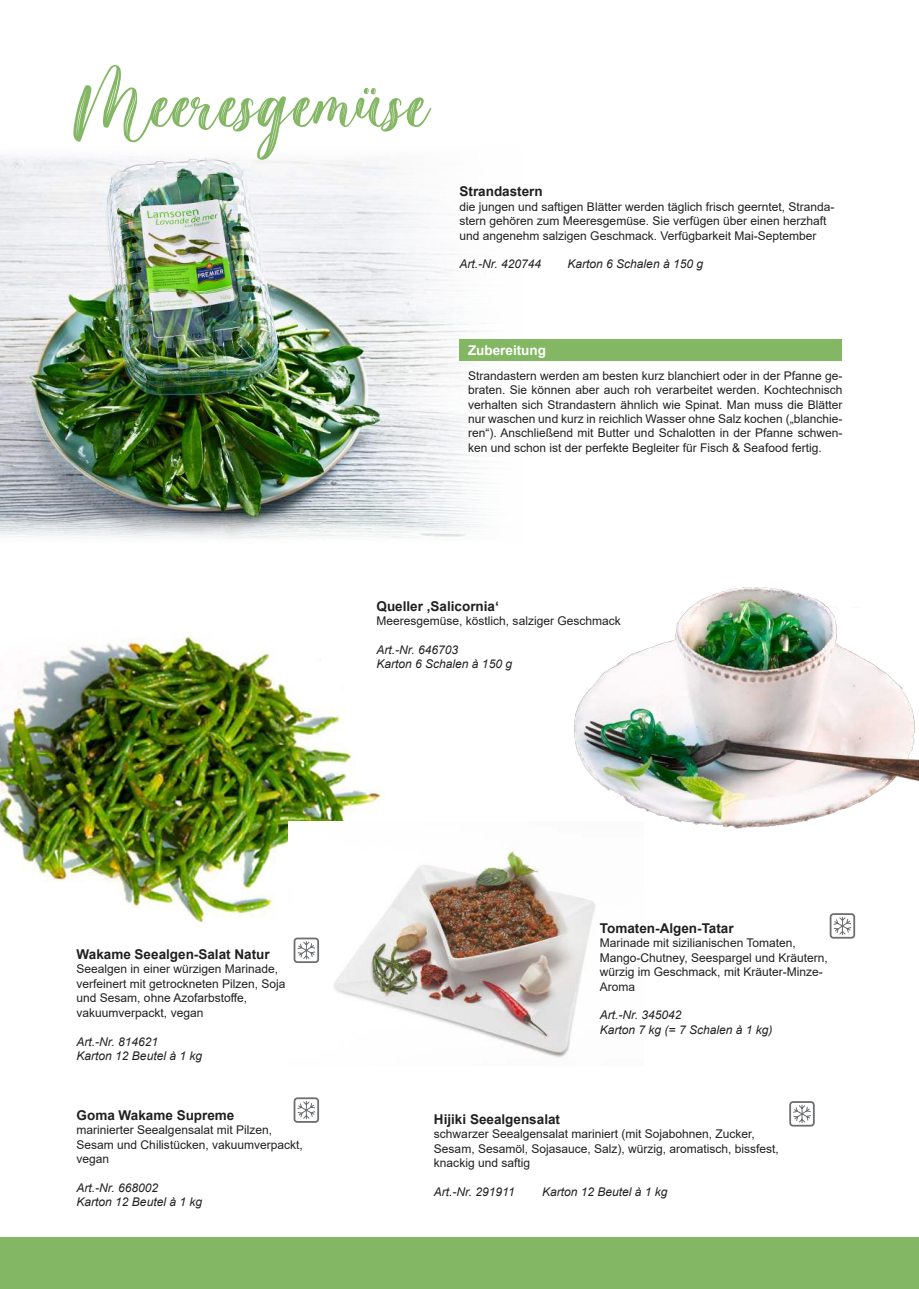
<style>
.page{position:relative;width:919px;height:1289px;background:#fff}
.page>*{position:absolute;margin:0;border:0;box-sizing:border-box;transform-origin:0 0}
.t1{font:57px "Magista Brush";color:#83b764}
.t2{font:700 13.5px "Arial";color:#221f1f}
.t3{font:700 13.5px "Arial";color:#fff}
.t4{font:12px/14.4px "Arial";color:#221f1f}
.t5{font:italic 12px/14.4px "Arial";color:#221f1f}
</style>
<div class="page">
<img style="left:0;top:155px;width:533px;height:384px">
<div style="left:459px;top:339px;width:383px;height:21px;background:#83b764"></div>
<img style="left:574px;top:587px;width:344px;height:242px">
<img style="left:0;top:634px;width:382px;height:289px">
<img style="left:288px;top:821px;width:355px;height:237px">
<div style="left:0;top:1237px;width:918px;height:51px;background:#83b764"></div>
<svg style="left:293px;top:1097px;width:26px;height:25px"></svg>
<svg style="left:293px;top:937px;width:26px;height:26px"></svg>
<svg style="left:789px;top:1101px;width:25px;height:25px"></svg>
<svg style="left:829px;top:913px;width:26px;height:25px"></svg>
<h1 class="t1" style="left:76px;top:70px;width:354px">Meeresgemüse</h1>
<p class="t2" style="left:459px;top:182px;width:85px">Strandastern</p>
<p class="t4" style="left:459px;top:200px;width:376px">die jungen und saftigen Blätter werden täglich frisch geerntet, Stranda&shy;stern gehören zum Meeresgemüse. Sie verfügen über einen herzhaft und angenehm salzigen Geschmack. Verfügbarkeit Mai-September</p>
<p class="t5" style="left:459px;top:258px;width:83px">Art.-Nr. 420744</p>
<p class="t5" style="left:567px;top:258px;width:137px">Karton 6 Schalen à 150 g</p>
<p class="t3" style="left:468px;top:345px;width:80px">Zubereitung</p>
<p class="t4" style="left:468px;top:369px;width:376px;text-align:justify">Strandastern werden am besten kurz blanchiert oder in der Pfanne ge&shy;braten. Sie können aber auch roh verarbeitet werden. Kochtechnisch verhalten sich Strandastern ähnlich wie Spinat. Man muss die Blätter nur waschen und kurz in reichlich Wasser ohne Salz kochen („blanchie&shy;ren“). Anschließend mit Butter und Schalotten in der Pfanne schwen&shy;ken und schon ist der perfekte Begleiter für Fisch &amp; Seafood fertig.</p>
<p class="t2" style="left:376px;top:596px;width:124px">Queller ,Salicornia‘</p>
<p class="t4" style="left:376px;top:614px;width:246px">Meeresgemüse, köstlich, salziger Geschmack</p>
<p class="t5" style="left:376px;top:643px;width:137px">Art.-Nr. 646703<br>Karton 6 Schalen à 150 g</p>
<p class="t2" style="left:77px;top:944px;width:195px">Wakame Seealgen-Salat Natur</p>
<p class="t4" style="left:77px;top:963px;width:210px">Seealgen in einer würzigen Marinade, verfeinert mit getrockneten Pilzen, Soja und Sesam, ohne Azofarbsto昀昀e, vakuumverpackt, vegan</p>
<p class="t5" style="left:77px;top:1035px;width:127px">Art.-Nr. 814621<br>Karton 12 Beutel à 1 kg</p>
<p class="t2" style="left:77px;top:1105px;width:159px">Goma Wakame Supreme</p>
<p class="t4" style="left:77px;top:1123px;width:228px">marinierter Seealgensalat mit Pilzen,<br>Sesam und Chilistücken, vakuumverpackt, vegan</p>
<p class="t5" style="left:77px;top:1181px;width:127px">Art.-Nr. 668002<br>Karton 12 Beutel à 1 kg</p>
<p class="t2" style="left:600px;top:918px;width:135px">Tomaten-Algen-Tatar</p>
<p class="t4" style="left:600px;top:937px;width:229px">Marinade mit sizilianischen Tomaten,<br>Mango-Chutney, Seespargel und Kräutern, würzig im Geschmack, mit Kräuter-Minze-<br>Aroma</p>
<p class="t5" style="left:600px;top:1009px;width:174px">Art.-Nr. 345042<br>Karton 7 kg (= 7 Schalen à 1 kg)</p>
<p class="t2" style="left:434px;top:1113px;width:128px">Hijiki Seealgensalat</p>
<p class="t4" style="left:434px;top:1127px;width:346px">schwarzer Seealgensalat mariniert (mit Sojabohnen, Zucker,<br>Sesam, Sesamöl, Sojasauce, Salz), würzig, aromatisch, bissfest, knackig und saftig</p>
<p class="t5" style="left:434px;top:1185px;width:82px">Art.-Nr. 291911</p>
<p class="t5" style="left:542px;top:1185px;width:127px">Karton 12 Beutel à 1 kg</p>
</div>
